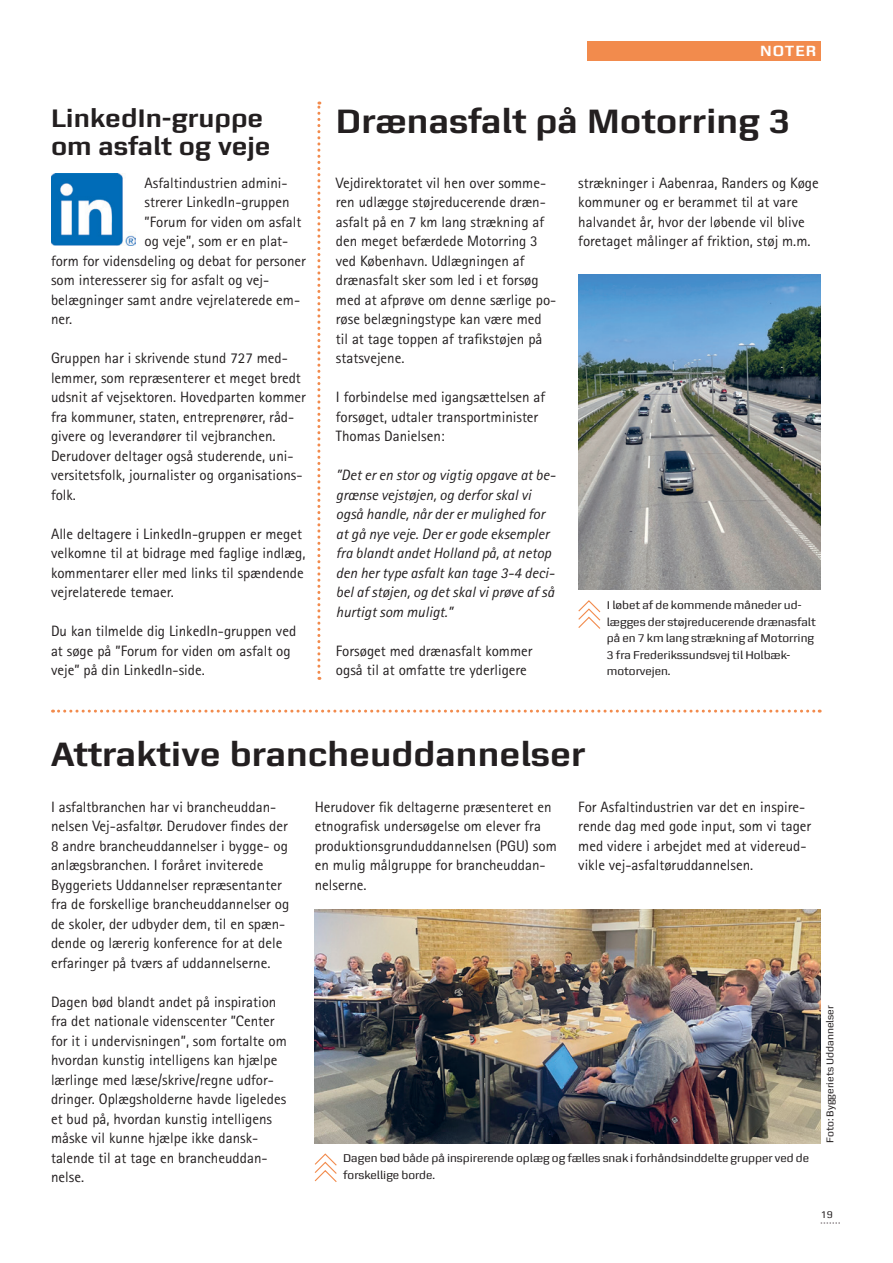
<style>
.page{position:relative;width:893px;height:1263px;background:#fff}
.page>*{position:absolute;margin:0;border:0;box-sizing:border-box;transform-origin:0 0}
.t1{font:700 36px "Zetta Sans";color:#231f20}
.t2{font:700 27px/28.5px "Zetta Sans";color:#231f20}
.t3{font:700 15.75px "Zetta Sans";letter-spacing:.07em;color:#fff}
.t4{font:15px/19.5px "Rotis Sans Serif Std";color:#231f20}
.t5{font:italic 15px/19.5px "Rotis Sans Serif Std";color:#231f20}
.t6{font:12px/16.5px "Zetta Sans";color:#231f20}
.t7{font:10.5px "Zetta Sans";color:#231f20}
</style>
<div class="page">
<svg style="left:821px;top:1222px;width:19px;height:1px"></svg>
<div style="left:587px;top:41px;width:234px;height:20px;background:#f28b4d"></div>
<svg style="left:317px;top:102px;width:3px;height:578px"></svg>
<svg style="left:53px;top:710px;width:767px;height:3px"></svg>
<svg style="left:314px;top:1153px;width:23px;height:29px"></svg>
<img style="left:315px;top:909px;width:506px;height:234px">
<svg style="left:578px;top:600px;width:23px;height:29px"></svg>
<img style="left:578px;top:274px;width:243px;height:316px">
<img style="left:51px;top:173px;width:84px;height:72px">
<h2 class="t2" style="left:51px;top:103px;width:221px">LinkedIn-gruppe om asfalt og veje</h2>
<p class="t4" style="left:145px;top:173px;width:145px">Asfaltindustrien admini-</p>
<p class="t4" style="left:145px;top:192px;width:146px">strerer Linked In-gruppen</p>
<p class="t4" style="left:145px;top:212px;width:158px">”Forum for viden om asfalt</p>
<p class="t4" style="left:145px;top:231px;width:145px">og veje”, som er en plat-</p>
<p class="t4" style="left:51px;top:251px;width:256px">form for videns deling og debat for personer</p>
<p class="t4" style="left:51px;top:270px;width:220px">som interesserer sig for asfalt og vej-</p>
<p class="t4" style="left:51px;top:290px;width:251px">belægninger samt andre vejrelaterede em-</p>
<p class="t4" style="left:51px;top:309px;width:23px">ner.</p>
<p class="t4" style="left:51px;top:348px;width:256px">Gruppen har i skrivende stund 727 med&shy;lemmer, som repræsenterer et meget bredt udsnit af vejsektoren. Hovedparten kommer fra kommuner, staten, entreprenører, råd&shy;givere og leverandører til vejbranchen.<br>Derudover deltager også studerende, uni&shy;versitetsfolk, journalister og organisations&shy;folk.</p>
<p class="t4" style="left:51px;top:524px;width:256px">Alle deltagere i LinkedIn-gruppen er meget velkomne til at bidrage med faglige indlæg, kommentarer eller med links til spændende vejrelaterede temaer.</p>
<p class="t4" style="left:51px;top:621px;width:247px">Du kan tilmelde dig LinkedIn-gruppen ved at søge på ”Forum for viden om asfalt og veje” på din LinkedIn-side.</p>
<p class="t3" style="left:760px;top:42px;width:58px">NOTER</p>
<h1 class="t1" style="left:336px;top:101px;width:455px">Drænasfalt på Motorring 3</h1>
<p class="t4" style="left:336px;top:173px;width:222px">Vejdirektoratet vil hen over somme&shy;ren udlægge støjreducerende dræn&shy;asfalt på en 7 km lang strækning af den meget befærdede Motorring 3 ved København. Udlægningen af drænasfalt sker som led i et forsøg med at afprøve om denne særlige po&shy;røse belægningstype kan være med til at tage toppen af trafikstøjen på statsvejene.</p>
<p class="t4" style="left:336px;top:387px;width:211px">I forbindelse med igangsættelsen af forsøget, udtaler transportminister<br>Thomas Danielsen:</p>
<p class="t5" style="left:336px;top:465px;width:221px">”Det er en stor og vigtig opgave at be&shy;grænse vejstøjen, og derfor skal vi også handle, når der er mulighed for at gå nye veje. Der er gode eksempler fra blandt andet Holland på, at netop den her type asfalt kan tage 3-4 deci&shy;bel af støjen, og det skal vi prøve af så hurtigt som muligt.”</p>
<p class="t4" style="left:336px;top:641px;width:198px">Forsøget med drænasfalt kommer også til at omfatte tre yderligere</p>
<p class="t4" style="left:578px;top:173px;width:242px">strækninger i Aabenraa, Randers og Køge kommuner og er berammet til at vare halvandet år, hvor der løbende vil blive foretaget målinger af friktion, støj m.m.</p>
<p class="t6" style="left:607px;top:597px;width:210px">I løbet af de kommende måneder ud&shy;lægges der støjreducerende dræn asfalt på en 7 km lang strækning af Motorring<br>3 fra Frederikssundsvej til Holbæk&shy;motorvejen.</p>
<h1 class="t1" style="left:51px;top:734px;width:536px">Attraktive brancheuddannelser</h1>
<p class="t4" style="left:51px;top:797px;width:240px">I asfaltbranchen har vi brancheuddan&shy;nelsen Vej-asfaltør. Derudover findes der 8 andre brancheuddannelser i bygge- og anlægsbranchen. I foråret inviterede Byggeriets Uddannelser repræsentanter fra de forskellige brancheuddannelser og de skoler, der udbyder dem, til en spæn&shy;dende og lærerig konference for at dele erfaringer på tværs af uddannelserne.</p>
<p class="t4" style="left:51px;top:992px;width:237px">Dagen bød blandt andet på inspiration fra det nationale videnscenter ”Center for it i undervisningen”, som fortalte om hvordan kunstig intelligens kan hjælpe lærlinge med læse/skrive/regne udfor&shy;dringer. Oplægsholderne havde ligeledes et bud på, hvordan kunstig intelligens måske vil kunne hjælpe ikke dansk - talende til at tage en branche uddan&shy;nelse.</p>
<p class="t4" style="left:315px;top:797px;width:244px">Herudover fik deltagerne præsenteret en etnografisk undersøgelse om elever fra produktionsgrunduddannelsen (PGU) som en mulig målgruppe for brancheuddan&shy;nelserne.</p>
<p class="t4" style="left:578px;top:797px;width:234px">For Asfaltindustrien var det en inspire&shy;rende dag med gode input, som vi tager med videre i arbejdet med at videreud&shy;vikle vej-asfaltøruddannelsen.</p>
<p class="t6" style="left:343px;top:1150px;width:467px">Dagen bød både på inspirerende oplæg og fælles snak i forhåndsinddelte grupper ved de forskellige borde.</p>
<p class="t7" style="left:824px;top:1143px;width:139px;rotate:-90deg">Foto: Byggeriets Uddannelser</p>
<p class="t7" style="left:821px;top:1209px;width:14px">19</p>
</div>
